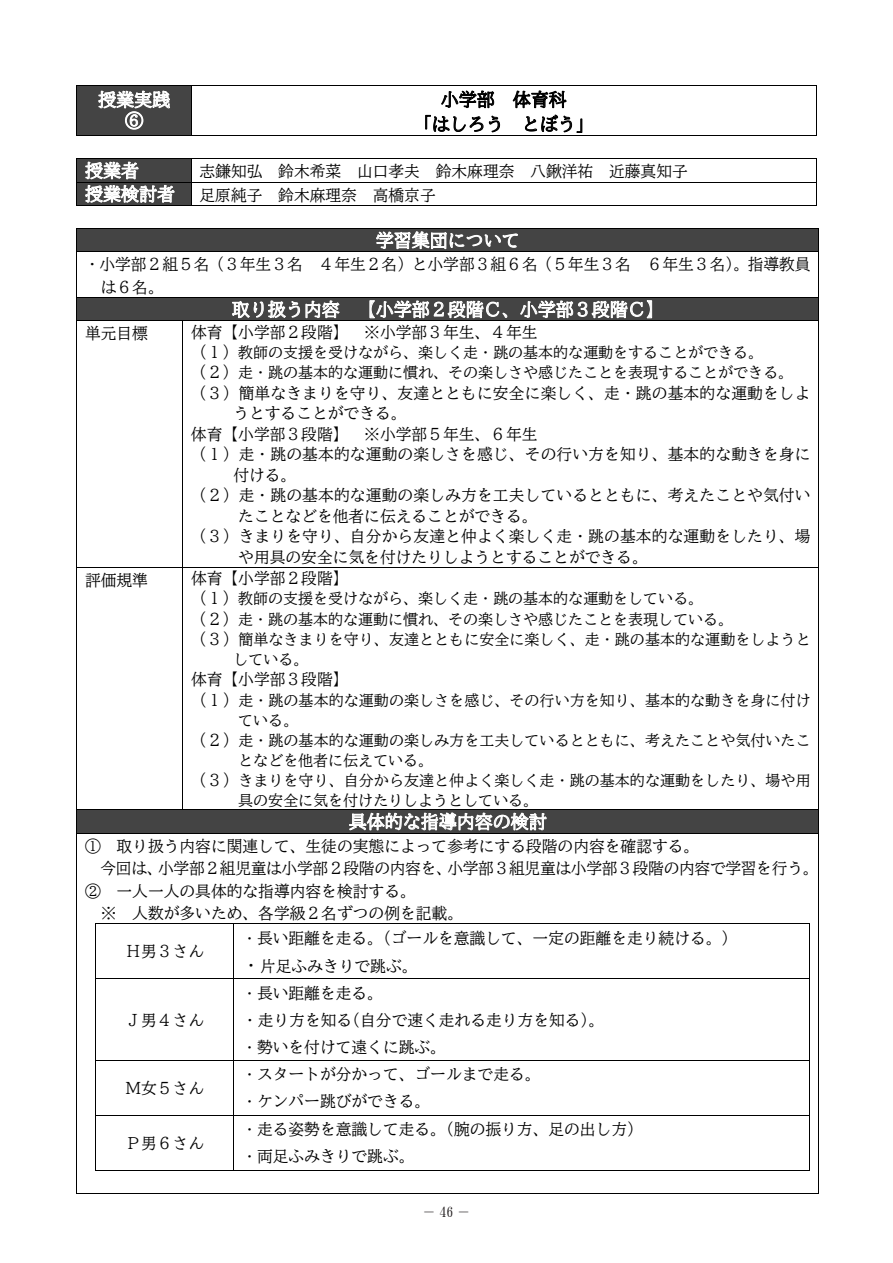
<style>
.page{position:relative;width:893px;height:1263px;background:#fff}
.page>*{position:absolute;margin:0;border:0;box-sizing:border-box;transform-origin:0 0}
.t1{font:18px/21px "BIZ UD Mincho Medium";color:#fff;text-align:center}
.t2{font:18px/24.6px "BIZ UD Mincho Medium";color:#000;text-align:center}
.t3{font:15.75px/27px "BIZ UD Mincho Medium";color:#000}
.t4{font:15px/20.5px "BIZ UD Mincho Medium";color:#000}
.t5{font:13.8px "DFHS Mincho W3 WIN RKSJ H";color:#231f20}
.s1{font-size:15.75px}
.s2{font-size:15px}
.s3{font-size:18px}
</style>
<div class="page">
<div style="left:77px;top:86px;width:114px;height:49px;background:#444"></div>
<hr style="left:77px;top:85px;width:115px;height:1px;background:#000">
<hr style="left:192px;top:85px;width:624px;height:1px;background:#000">
<hr style="left:77px;top:86px;width:1px;height:49px;background:#000">
<hr style="left:191px;top:86px;width:1px;height:49px;background:#000">
<hr style="left:816px;top:86px;width:1px;height:49px;background:#000">
<hr style="left:77px;top:135px;width:115px;height:1px;background:#000">
<hr style="left:192px;top:135px;width:624px;height:1px;background:#000">
<div style="left:77px;top:159px;width:114px;height:23px;background:#444"></div>
<hr style="left:77px;top:159px;width:115px;height:1px;background:#000">
<hr style="left:192px;top:159px;width:624px;height:1px;background:#000">
<div style="left:77px;top:183px;width:114px;height:22px;background:#444"></div>
<hr style="left:77px;top:182px;width:115px;height:1px;background:#000">
<hr style="left:192px;top:182px;width:624px;height:1px;background:#000">
<hr style="left:77px;top:205px;width:114px;height:1px;background:#000">
<svg style="left:191px;top:160px;width:1px;height:46px"></svg>
<hr style="left:192px;top:205px;width:624px;height:1px;background:#000">
<svg style="left:816px;top:159px;width:1px;height:47px"></svg>
<div style="left:85px;top:229px;width:726px;height:23px;background:#444"></div>
<hr style="left:77px;top:228px;width:742px;height:1px;background:#000">
<svg style="left:77px;top:229px;width:1px;height:23px"></svg>
<svg style="left:818px;top:229px;width:1px;height:23px"></svg>
<hr style="left:77px;top:252px;width:742px;height:1px;background:#000">
<hr style="left:77px;top:252px;width:1px;height:45px;background:#000">
<hr style="left:818px;top:252px;width:1px;height:45px;background:#000">
<div style="left:85px;top:298px;width:726px;height:23px;background:#444"></div>
<hr style="left:77px;top:297px;width:742px;height:1px;background:#000">
<svg style="left:77px;top:298px;width:1px;height:23px"></svg>
<svg style="left:818px;top:298px;width:1px;height:23px"></svg>
<hr style="left:77px;top:321px;width:742px;height:1px;background:#000">
<hr style="left:77px;top:321px;width:1px;height:246px;background:#000">
<hr style="left:183px;top:321px;width:1px;height:246px;background:#000">
<hr style="left:818px;top:321px;width:1px;height:246px;background:#000">
<hr style="left:77px;top:567px;width:742px;height:1px;background:#000">
<hr style="left:77px;top:568px;width:1px;height:241px;background:#000">
<hr style="left:183px;top:568px;width:1px;height:241px;background:#000">
<hr style="left:818px;top:568px;width:1px;height:241px;background:#000">
<div style="left:85px;top:810px;width:726px;height:23px;background:#444"></div>
<hr style="left:77px;top:809px;width:742px;height:1px;background:#000">
<svg style="left:77px;top:810px;width:1px;height:23px"></svg>
<svg style="left:818px;top:810px;width:1px;height:23px"></svg>
<hr style="left:95px;top:923px;width:715px;height:1px;background:#000">
<hr style="left:95px;top:924px;width:1px;height:54px;background:#000">
<hr style="left:234px;top:924px;width:1px;height:54px;background:#000">
<hr style="left:809px;top:924px;width:1px;height:54px;background:#000">
<hr style="left:95px;top:978px;width:715px;height:1px;background:#000">
<hr style="left:95px;top:979px;width:1px;height:81px;background:#000">
<hr style="left:234px;top:979px;width:1px;height:81px;background:#000">
<hr style="left:809px;top:979px;width:1px;height:81px;background:#000">
<hr style="left:95px;top:1060px;width:715px;height:1px;background:#000">
<hr style="left:95px;top:1061px;width:1px;height:54px;background:#000">
<hr style="left:234px;top:1061px;width:1px;height:54px;background:#000">
<hr style="left:809px;top:1061px;width:1px;height:54px;background:#000">
<hr style="left:95px;top:1115px;width:715px;height:1px;background:#000">
<hr style="left:95px;top:1115px;width:1px;height:55px;background:#000">
<hr style="left:95px;top:1170px;width:139px;height:1px;background:#000">
<hr style="left:234px;top:1115px;width:1px;height:55px;background:#000">
<hr style="left:234px;top:1170px;width:575px;height:1px;background:#000">
<hr style="left:809px;top:1115px;width:1px;height:55px;background:#000">
<hr style="left:77px;top:833px;width:742px;height:1px;background:#000">
<hr style="left:77px;top:833px;width:1px;height:360px;background:#000">
<hr style="left:77px;top:1193px;width:741px;height:1px;background:#000">
<hr style="left:818px;top:833px;width:1px;height:360px;background:#000">
<p class="t1" style="left:98px;top:89px;width:73px">授業実践<br>⑥</p>
<p class="t2" style="left:414px;top:87px;width:181px">小学部 体育科<br>「はしろう とぼう」</p>
<p class="t1" style="left:85px;top:160px;width:55px">授業者</p>
<p class="t3" style="left:200px;top:158px;width:490px">志鎌知弘 鈴木希菜 山口孝夫 鈴木麻理奈 八鍬洋祐 近藤真知子</p>
<p class="t1" style="left:85px;top:183px;width:91px">授業検討者</p>
<p class="t3" style="left:200px;top:181px;width:238px">足原純子 鈴木麻理奈 高橋京子</p>
<p class="t1" style="left:376px;top:230px;width:145px">学習集団について</p>
<p class="t3" style="left:101px;top:253px;width:711px;line-height:22.5px;text-indent:-16px">・小学部２組５名（３年生３名 ４年生２名）と小学部３組６名（５年生３名 ６年生３名）。指導教員は６名。</p>
<p class="t1" style="left:232px;top:299px;width:433px">取り扱う内容 【小学部２段階Ｃ、小学部３段階Ｃ】</p>
<p class="t3" style="left:85px;top:320px;width:64px">単元目標</p>
<p class="t3" style="left:191px;top:318px;width:348px">体育【小学部２段階】 ※小学部３年生、４年生</p>
<p class="t4" style="left:191px;top:342px;width:604px"><span class="s1">（１）</span>教師の支援を受けながら、楽しく走・跳の基本的な運動をすることができる。<br><span class="s1">（２）</span>走・跳の基本的な運動に慣れ、その楽しさや感じたことを表現することができる。</p>
<p class="t3" style="left:191px;top:379px;width:621px">（３）簡単なきまりを守り、友達とともに安全に楽しく、走・跳の基本的な運動をしよ</p>
<p class="t3" style="left:233px;top:400px;width:175px">うとすることができる。</p>
<p class="t3" style="left:191px;top:420px;width:348px">体育【小学部３段階】 ※小学部５年生、６年生</p>
<p class="t3" style="left:191px;top:441px;width:621px">（１）走・跳の基本的な運動の楽しさを感じ、その行い方を知り、基本的な動きを身に</p>
<p class="t3" style="left:233px;top:461px;width:64px">付ける。</p>
<p class="t3" style="left:191px;top:482px;width:621px">（２）走・跳の基本的な運動の楽しみ方を工夫しているとともに、考えたことや気付い</p>
<p class="t3" style="left:238px;top:502px;width:301px">たことなどを他者に伝えることができる。</p>
<p class="t3" style="left:191px;top:523px;width:621px">（３）きまりを守り、自分から友達と仲よく楽しく走・跳の基本的な運動をしたり、場</p>
<p class="t3" style="left:238px;top:543px;width:411px">や用具の安全に気を付けたりしようとすることができる。</p>
<p class="t3" style="left:85px;top:566px;width:64px">評価規準</p>
<p class="t3" style="left:191px;top:564px;width:159px">体育【小学部２段階】</p>
<p class="t4" style="left:191px;top:588px;width:514px"><span class="s1">（１）</span>教師の支援を受けながら、楽しく走・跳の基本的な運動をしている。</p>
<p class="t4" style="left:191px;top:609px;width:544px"><span class="s1">（２）</span>走・跳の基本的な運動に慣れ、その楽しさや感じたことを表現している。</p>
<p class="t4" style="left:191px;top:629px;width:621px"><span class="s1">（３）</span>簡単なきまりを守り、友達とともに安全に楽しく、走・跳の基本的な運動をしようと</p>
<p class="t4" style="left:233px;top:649px;width:77px">している。</p>
<p class="t3" style="left:191px;top:666px;width:159px">体育【小学部３段階】</p>
<p class="t4" style="left:191px;top:690px;width:621px"><span class="s1">（１）</span>走・跳の基本的な運動の楽しさを感じ、その行い方を知り、基本的な動きを身に付け</p>
<p class="t4" style="left:238px;top:710px;width:62px">ている。</p>
<p class="t4" style="left:191px;top:730px;width:621px"><span class="s1">（２）</span>走・跳の基本的な運動の楽しみ方を工夫しているとともに、考えたことや気付いたこ</p>
<p class="t4" style="left:238px;top:749px;width:197px">となどを他者に伝えている。</p>
<p class="t4" style="left:191px;top:770px;width:621px"><span class="s1">（３）</span>きまりを守り、自分から友達と仲よく楽しく走・跳の基本的な運動をしたり、場や用</p>
<p class="t4" style="left:238px;top:789px;width:302px">具の安全に気を付けたりしようとしている。</p>
<p class="t1" style="left:349px;top:811px;width:199px">具体的な指導内容の検討</p>
<p class="t3" style="left:85px;top:832px;width:616px">① 取り扱う内容に関連して、生徒の実態によって参考にする段階の内容を確認する。</p>
<p class="t3" style="left:101px;top:855px;width:719px">今回は、小学部２組児童は小学部２段階の内容を、小学部３組児童は小学部３段階の内容で学習を行う。</p>
<p class="t3" style="left:85px;top:877px;width:332px">② 一人一人の具体的な指導内容を検討する。</p>
<p class="t3" style="left:101px;top:900px;width:364px">※ 人数が多いため、各学級２名ずつの例を記載。</p>
<p class="t3" style="left:125px;top:938px;width:80px">Ｈ男３さん</p>
<p class="t3" style="left:242px;top:924px;width:489px;line-height:27.8px"><span class="s2">・</span>長い距離を走る。(ゴールを意識して、一定の距離を走り続ける。)<span class="s3">・</span>片足ふみきりで跳ぶ。</p>
<p class="t3" style="left:125px;top:1006px;width:80px">Ｊ男４さん</p>
<p class="t3" style="left:125px;top:1074px;width:80px">Ｍ女５さん</p>
<p class="t3" style="left:125px;top:1129px;width:80px">Ｐ男６さん</p>
<p class="t3" style="left:242px;top:979px;width:364px"><span class="s2">・</span>長い距離を走る。<br>・走り方を知る(自分で速く走れる走り方を知る)。<span class="s2">・</span>勢いを付けて遠くに跳ぶ。</p>
<p class="t3" style="left:242px;top:1061px;width:300px"><span class="s2">・</span>スタートが分かって、ゴールまで走る。<span class="s2">・</span>ケンパー跳びができる。</p>
<p class="t3" style="left:242px;top:1116px;width:402px"><span class="s2">・</span>走る姿勢を意識して走る。（腕の振り方、足の出し方）<span class="s2">・</span>両足ふみきりで跳ぶ。</p>
<p class="t5" style="left:422px;top:1205px;width:50px">－46－</p>
</div>
